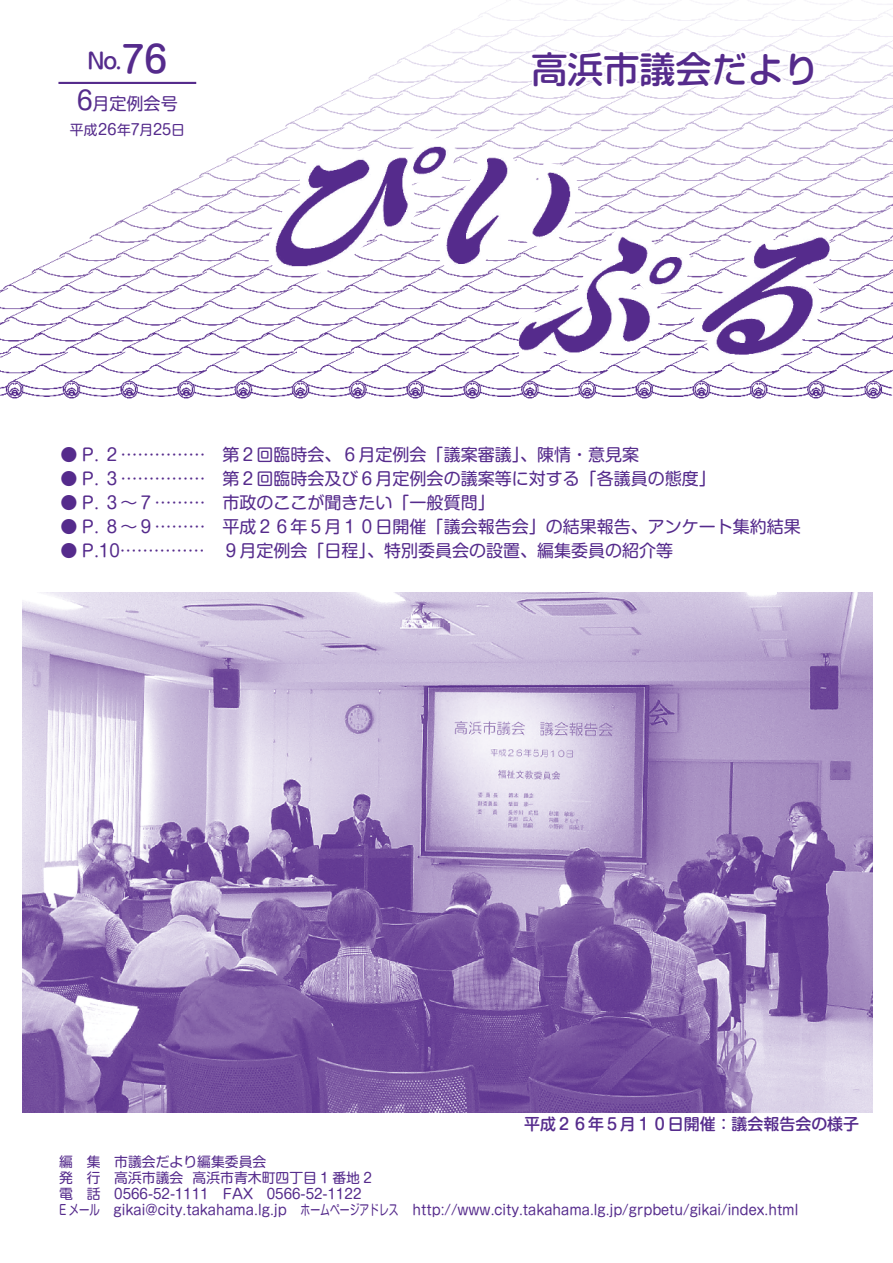
<style>
.page{position:relative;width:893px;height:1263px;background:#fff}
.page>*{position:absolute;margin:0;border:0;box-sizing:border-box;transform-origin:0 0}
.t1{font:500 36px "Soft Go Std";color:#552b8c}
.t2{font:500 21.3px "Shin M Go Pro";color:#552b8c}
.t3{font:16.95px "Shin M Go Pro";color:#552b8c}
.t4{font:500 15.9px "Shin M Go Pro";color:#552b8c}
.t5{font:13.8px/15.9px "Shin M Go Pro";color:#552b8c}
.s1{font-size:36.15px}
.s2{font-size:25.5px}
.s3{font-size:14.85px}
</style>
<div class="page">
<img style="left:0;top:0;width:893px;height:399px">
<hr style="left:58px;top:82px;width:138px;height:2px;background:#552b8c">
<img style="left:267px;top:138px;width:162px;height:137px">
<img style="left:519px;top:229px;width:125px;height:132px">
<svg style="left:528px;top:47px;width:289px;height:47px"></svg>
<img style="left:22px;top:593px;width:851px;height:520px">
<p class="t2" style="left:87px;top:44px;width:82px">No.<span class="s1">76</span></p>
<p class="t3" style="left:77px;top:90px;width:102px"><span class="s2">6</span>月定例会号</p>
<p class="t5" style="left:70px;top:120px;width:117px">平成<span class="s3">26</span>年<span class="s3">7</span>月<span class="s3">25</span>日</p>
<h1 class="t1" style="left:531px;top:44px;width:289px">高浜市議会だより</h1>
<p class="t3" style="left:61px;top:441px;width:580px">● P. ２…………… 第２回臨時会、６月定例会「議案審議」、陳情・意見案</p>
<p class="t3" style="left:61px;top:465px;width:657px">● P. ３…………… 第２回臨時会及び６月定例会の議案等に対する「各議員の態度」</p>
<p class="t3" style="left:61px;top:489px;width:436px">● P. ３〜７……… 市政のここが聞きたい「一般質問」</p>
<p class="t3" style="left:61px;top:513px;width:742px">● P. ８〜９……… 平成２６年５月１０日開催「議会報告会」の結果報告、アンケート集約結果</p>
<p class="t3" style="left:61px;top:537px;width:614px">● P.10…………… ９月定例会「日程」、特別委員会の設置、編集委員の紹介等</p>
<p class="t4" style="left:524px;top:1111px;width:336px">平成２６年５月１０日開催：議会報告会の様子</p>
<p class="t5" style="left:59px;top:1152px;width:741px">編　集　市議会だより編集委員会<br>発　行　高浜市議会 高浜市青木町四丁目 1 番地 2<br>電　話　0566-52-1111　FAX　0566-52-1122<br>E メール gikai@city.takahama.lg.jp ホームページアドレス http://www.city.takahama.lg.jp/grpbetu/gikai/index.html</p>
</div>
